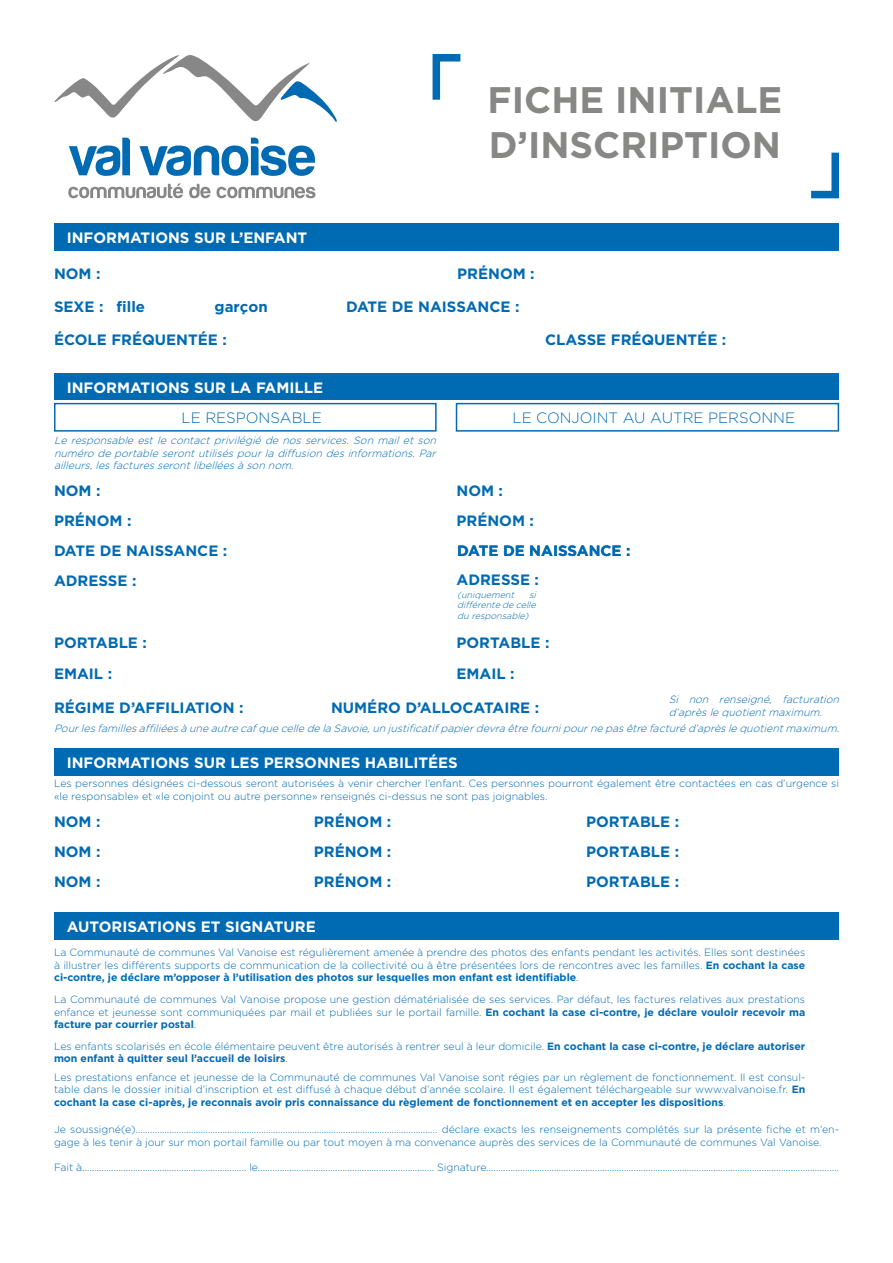
<style>
.page{position:relative;width:893px;height:1263px;background:#fff}
.page>*{position:absolute;margin:0;border:0;box-sizing:border-box;transform-origin:0 0}
.t1{font:700 36.9px/44.2px "Gotham";color:#878786}
.t2{font:700 15px/29.8px "Gotham";color:#006ab3}
.t3{font:700 15px "Gotham";color:#fff}
.t4{font:300 15px "Gotham";color:#006bb4}
.t5{font:300 10.5px/12.6px "Gotham";color:#006bb4;text-align:justify}
.t6{font:italic 300 10.5px/12.6px "Gotham";color:#006bb4;text-align:justify}
.t7{font:italic 300 9px/10.8px "Gotham";color:#006bb4;text-align:justify}
.s1{font-weight:700}
</style>
<div class="page">
<svg style="left:432px;top:54px;width:29px;height:46px"></svg>
<svg style="left:54px;top:55px;width:283px;height:68px"></svg>
<svg style="left:69px;top:138px;width:61px;height:38px"></svg>
<svg style="left:68px;top:183px;width:115px;height:15px"></svg>
<svg style="left:189px;top:184px;width:21px;height:14px"></svg>
<svg style="left:217px;top:187px;width:98px;height:11px"></svg>
<svg style="left:139px;top:138px;width:176px;height:38px"></svg>
<svg style="left:811px;top:152px;width:28px;height:47px"></svg>
<div style="left:54px;top:223px;width:785px;height:27px;background:#006ab3"></div>
<div style="left:54px;top:374px;width:785px;height:26px;background:#006ab3"></div>
<div style="left:54px;top:403px;width:383px;height:29px;border:2px solid #006ab3"></div>
<div style="left:456px;top:403px;width:383px;height:29px;border:2px solid #006ab3"></div>
<div style="left:54px;top:912px;width:785px;height:27px;background:#006ab3"></div>
<div style="left:54px;top:749px;width:785px;height:27px;background:#006ab3"></div>
<h1 class="t1" style="left:487px;top:77px;width:296px">FICHE INITIALE<br>D’INSCRIPTION</h1>
<h2 class="t3" style="left:67px;top:229px;width:242px">INFORMATIONS SUR L’ENFANT</h2>
<h2 class="t2" style="left:54px;top:259px;width:48px">NOM :</h2>
<h2 class="t2" style="left:457px;top:259px;width:79px">PRÉNOM :</h2>
<h2 class="t2" style="left:54px;top:291px;width:93px">SEXE : fille</h2>
<h2 class="t2" style="left:215px;top:291px;width:55px">garçon</h2>
<h2 class="t2" style="left:346px;top:291px;width:175px">DATE DE NAISSANCE :</h2>
<h2 class="t2" style="left:54px;top:325px;width:174px">ÉCOLE FRÉQUENTÉE :</h2>
<h2 class="t2" style="left:545px;top:325px;width:183px">CLASSE FRÉQUENTÉE :</h2>
<h2 class="t3" style="left:67px;top:379px;width:258px">INFORMATIONS SUR LA FAMILLE</h2>
<h2 class="t4" style="left:181px;top:408px;width:142px">LE RESPONSABLE</h2>
<h2 class="t4" style="left:512px;top:408px;width:284px">LE CONJOINT AU AUTRE PERSONNE</h2>
<p class="t6" style="left:54px;top:434px;width:387px">Le responsable est le contact privilégié de nos services. Son mail et son numéro deportableserontutiliséspourladiffusion desinformations.Par ailleurs,lesfacturesserontlibelléesàson nom.</p>
<h2 class="t2" style="left:54px;top:475px;width:79px">NOM :<br>PRÉNOM :</h2>
<h2 class="t2" style="left:456px;top:475px;width:79px">NOM :<br>PRÉNOM :</h2>
<h2 class="t2" style="left:54px;top:536px;width:175px">DATE DE NAISSANCE :</h2>
<h2 class="t2" style="left:457px;top:536px;width:175px">DATE DE NAISSANCE :</h2>
<h2 class="t2" style="left:54px;top:566px;width:84px">ADRESSE :</h2>
<h2 class="t2" style="left:54px;top:627px;width:94px;line-height:31.3px">PORTABLE :<br>EMAIL :</h2>
<h2 class="t2" style="left:456px;top:564px;width:84px">ADRESSE :</h2>
<p class="t7" style="left:457px;top:589px;width:61px">(uniquement</p>
<p class="t7" style="left:457px;top:589px;width:83px;text-indent:72px">si différentedecelle du responsable)</p>
<h2 class="t2" style="left:456px;top:626px;width:94px;line-height:31.3px">PORTABLE :<br>EMAIL :</h2>
<h2 class="t2" style="left:54px;top:692px;width:191px">RÉGIME D’AFFILIATION :</h2>
<h2 class="t2" style="left:331px;top:692px;width:210px">NUMÉRO D’ALLOCATAIRE :</h2>
<p class="t6" style="left:669px;top:693px;width:175px">Si non renseigné, facturation d’aprèslequotientmaximum.</p>
<p class="t6" style="left:54px;top:722px;width:790px">PourlesfamillesaffiliéesàuneautrecafquecelledelaSavoie,un justificatifpapierdevraêtrefournipournepasêtrefacturéd’aprèslequotientmaximum.</p>
<h2 class="t3" style="left:67px;top:754px;width:393px">INFORMATIONS SUR LES PERSONNES HABILITÉES</h2>
<p class="t5" style="left:54px;top:777px;width:786px">Les personnes désignées ci-dessous seront autorisées à venir chercher l’enfant. Ces personnes pourront également être contactées en cas d’urgence si «le responsable» et «le conjoint ou autre personne» renseignés ci-dessus ne sont pas joignables.</p>
<h2 class="t2" style="left:54px;top:806px;width:48px">NOM :</h2>
<h2 class="t2" style="left:314px;top:806px;width:79px">PRÉNOM :</h2>
<h2 class="t2" style="left:586px;top:806px;width:94px">PORTABLE :</h2>
<h2 class="t2" style="left:54px;top:836px;width:48px">NOM :</h2>
<h2 class="t2" style="left:314px;top:836px;width:79px">PRÉNOM :</h2>
<h2 class="t2" style="left:586px;top:836px;width:94px">PORTABLE :</h2>
<h2 class="t2" style="left:54px;top:867px;width:48px">NOM :</h2>
<h2 class="t2" style="left:314px;top:867px;width:79px">PRÉNOM :</h2>
<h2 class="t2" style="left:586px;top:867px;width:94px">PORTABLE :</h2>
<h2 class="t3" style="left:67px;top:918px;width:251px">AUTORISATIONS ET SIGNATURE</h2>
<p class="t5" style="left:54px;top:946px;width:753px">La Communauté de communes Val Vanoise est régulièrement amenée à prendre des photos des enfants pendant les activités. Elles sont destinées à illustrer les différents supports de communication de la collectivité ou à être présentées lors de rencontres avec les familles. <span class="s1">En cochant la case ci-contre, je déclare m’opposer à l’utilisation des photos sur lesquelles mon enfant est identifiable</span>.</p>
<p class="t5" style="left:54px;top:993px;width:753px">La Communauté de communes Val Vanoise propose une gestion dématérialisée de ses services. Par défaut, les factures relatives aux prestations enfance et jeunesse sont communiquées par mail et publiées sur le portail famille. <span class="s1">En cochant la case ci-contre, je déclare vouloir recevoir ma facture par courrier postal</span>.</p>
<p class="t5" style="left:54px;top:1039px;width:753px">Les enfants scolarisés en école élémentaire peuvent être autorisés à rentrer seul à leur domicile. <span class="s1">En cochant la case ci-contre, je déclare autoriser mon enfant à quitter seul l’accueil de loisirs</span>.</p>
<p class="t5" style="left:54px;top:1070px;width:753px">Les prestations enfance et jeunesse de la Communauté de communes Val Vanoise sont régies par un règlement de fonctionnement. Il est consul&shy;table dans le dossier initial d’inscription et est diffusé à chaque début d’année scolaire. Il est également téléchargeable sur www.valvanoise.fr. <span class="s1">En cochant la case ci-après, je reconnais avoir pris connaissance du règlement de fonctionnement et en accepter les dispositions</span>.</p>
<p class="t5" style="left:54px;top:1123px;width:786px">Je soussigné(e)............................................................................................................................. déclare exacts les renseignements complétés sur la présente fiche et m’en&shy;gage à les tenir à jour sur mon portail famille ou par tout moyen à ma convenance auprès des services de la Communauté de communes Val Vanoise.</p>
<p class="t5" style="left:54px;top:1160px;width:786px">Fait à.................................................................... le......................................................................... Signature..................................................................................................................................................</p>
</div>
